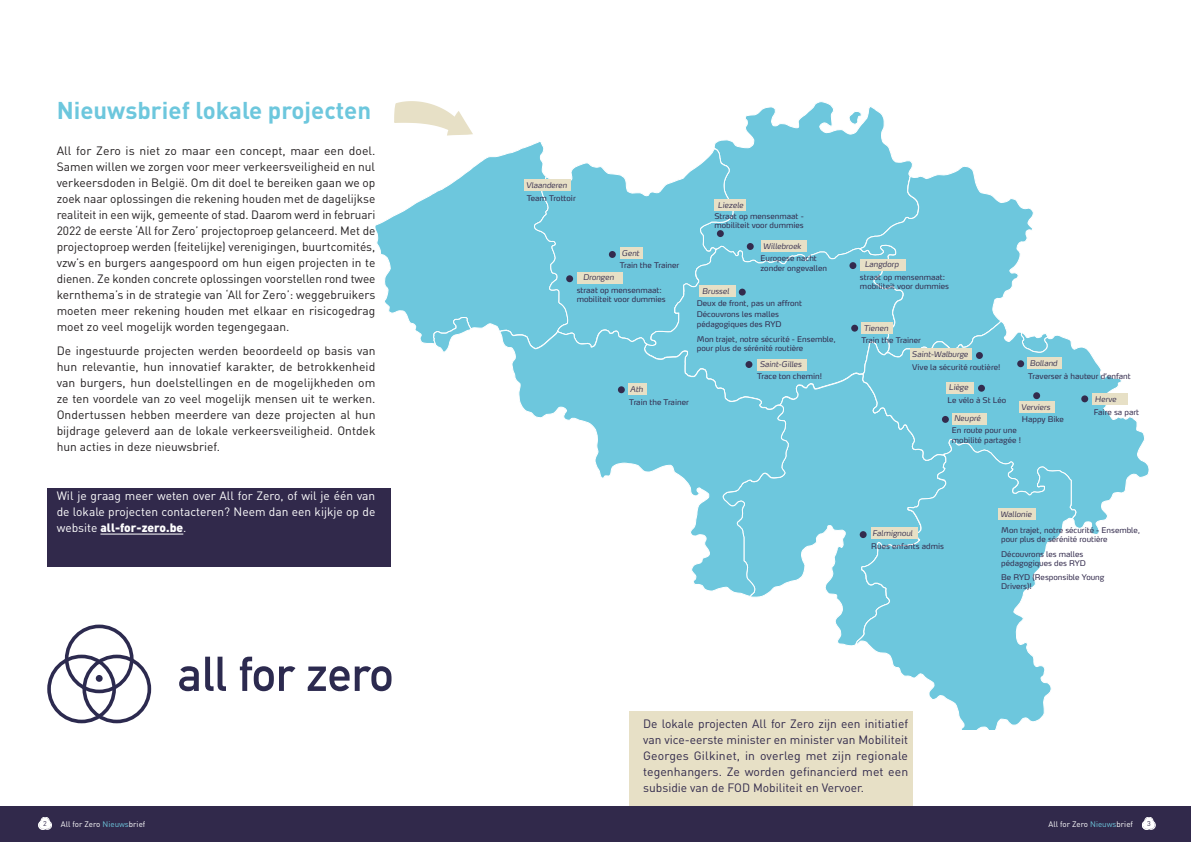
<style>
.page{position:relative;width:1191px;height:842px;background:#fff}
.page>*{position:absolute;margin:0;border:0;box-sizing:border-box;transform-origin:0 0}
.titel{font:700 24px "DIN Pro";color:#6dc7dd}
.BASISTEKST{font:12px/16px "DIN Pro";color:#231f20;text-align:justify}
.BASISTEKST-2{font:12px/16px "DIN Pro";color:#31294b;text-align:justify}
.BASISTEKST-3{font:12px/16px "DIN Pro";color:#fff;text-align:justify}
.t1{font:8px "DIN Pro";color:#fff}
.t2{font:7.7px/9.3px "Max OT";color:#332b4d}
.t3{font:italic 300 7.7px "Max OT";color:#332b4d}
.t4{font:7px "DIN Pro";color:#31294b}
.s1{font-weight:900}
.s2{color:#6dc7dd}
</style>
<div class="page">
<div style="left:0;top:806px;width:1191px;height:36px;background:#31294b"></div>
<div style="left:1146px;top:821px;width:9px;height:8px;border:1px solid #fff;border-radius:50%"></div>
<svg style="left:1142px;top:817px;width:12px;height:12px"></svg>
<div style="left:43px;top:821px;width:9px;height:8px;border:1px solid #fff;border-radius:50%"></div>
<svg style="left:39px;top:817px;width:12px;height:12px"></svg>
<svg style="left:788px;top:357px;width:74px;height:16px"></svg>
<svg style="left:756px;top:373px;width:106px;height:273px"></svg>
<svg style="left:862px;top:335px;width:286px;height:199px"></svg>
<svg style="left:512px;top:357px;width:276px;height:240px"></svg>
<svg style="left:856px;top:439px;width:220px;height:290px"></svg>
<div style="left:859px;top:531px;width:7px;height:7px;background:#332b4d;border-radius:50%"></div>
<div style="left:1033px;top:392px;width:7px;height:7px;background:#332b4d;border-radius:50%"></div>
<div style="left:942px;top:416px;width:7px;height:7px;background:#332b4d;border-radius:50%"></div>
<div style="left:1017px;top:360px;width:7px;height:7px;background:#332b4d;border-radius:50%"></div>
<div style="left:978px;top:385px;width:7px;height:7px;background:#332b4d;border-radius:50%"></div>
<div style="left:618px;top:386px;width:7px;height:7px;background:#332b4d;border-radius:50%"></div>
<div style="left:745px;top:361px;width:7px;height:7px;background:#332b4d;border-radius:50%"></div>
<div style="left:976px;top:352px;width:7px;height:7px;background:#332b4d;border-radius:50%"></div>
<div style="left:1081px;top:395px;width:7px;height:7px;background:#332b4d;border-radius:50%"></div>
<div style="left:757px;top:359px;width:50px;height:11px;background:#e7e0c6"></div>
<div style="left:1027px;top:357px;width:35px;height:12px;background:#e7e0c6"></div>
<div style="left:1019px;top:401px;width:36px;height:12px;background:#e7e0c6"></div>
<div style="left:1092px;top:394px;width:35px;height:11px;background:#e7e0c6"></div>
<div style="left:910px;top:348px;width:62px;height:12px;background:#e7e0c6"></div>
<div style="left:946px;top:382px;width:28px;height:11px;background:#e7e0c6"></div>
<div style="left:951px;top:413px;width:35px;height:11px;background:#e7e0c6"></div>
<div style="left:998px;top:508px;width:38px;height:12px;background:#e7e0c6"></div>
<div style="left:871px;top:527px;width:46px;height:11px;background:#e7e0c6"></div>
<div style="left:628px;top:383px;width:19px;height:11px;background:#e7e0c6"></div>
<div style="left:47px;top:489px;width:343px;height:78px;background:#31294b"></div>
<hr style="left:100px;top:534px;width:83px;height:1px;background:#fff">
<svg style="left:375px;top:101px;width:674px;height:256px"></svg>
<svg style="left:47px;top:625px;width:104px;height:98px"></svg>
<div style="left:96px;top:675px;width:7px;height:7px;background:#2c2a4f;border-radius:50%"></div>
<svg style="left:179px;top:666px;width:20px;height:25px"></svg>
<svg style="left:205px;top:657px;width:21px;height:34px"></svg>
<svg style="left:240px;top:657px;width:55px;height:34px"></svg>
<svg style="left:308px;top:666px;width:41px;height:25px"></svg>
<svg style="left:355px;top:666px;width:36px;height:25px"></svg>
<div style="left:629px;top:711px;width:284px;height:95px;background:#e7e0c6"></div>
<p class="titel" style="left:57px;top:94px;width:316px">Nieuwsbrief lokale projecten</p>
<p class="BASISTEKST" style="left:57px;top:142px;width:320px">All for Zero is niet zo maar een concept, maar een doel.<br>Samen willen we zorgen voor meer verkeersveiligheid en nul verkeersdoden in België. Om dit doel te bereiken gaan we op zoek naar oplossingen die rekening houden met de dagelijkse realiteit in een wijk, gemeente of stad. Daarom werd in februari 2022 de eerste ‘All for Zero’ projectoproep gelanceerd. Met de projectoproep werden (feitelijke) verenigingen, buurtcomités, vzw’s en burgers aangespoord om hun eigen projecten in te dienen. Ze konden concrete oplossingen voorstellen rond twee kernthema’s in de strategie van ‘All for Zero’: weggebruikers moeten meer rekening houden met elkaar en risicogedrag moet zo veel mogelijk worden tegengegaan.</p>
<p class="BASISTEKST" style="left:57px;top:343px;width:320px">De ingestuurde projecten werden beoordeeld op basis van hun relevantie, hun innovatief karakter, de betrokkenheid van burgers, hun doelstellingen en de mogelijkheden om ze ten voordele van zo veel mogelijk mensen uit te werken.<br>Ondertussen hebben meerdere van deze projecten al hun bijdrage geleverd aan de lokale verkeersveiligheid. Ontdek hun acties in deze nieuwsbrief.</p>
<p class="BASISTEKST-3" style="left:57px;top:488px;width:320px">Wil je graag meer weten over All for Zero, of wil je één van de lokale projecten contacteren? Neem dan een kijkje op de website <span class="s1">all-for-zero.be</span>.</p>
<p class="t3" style="left:526px;top:180px;width:42px">Vlaanderen</p>
<p class="t2" style="left:526px;top:193px;width:51px">Team Trottoir</p>
<p class="t3" style="left:622px;top:248px;width:19px">Gent</p>
<p class="t2" style="left:619px;top:260px;width:61px">Train the Trainer</p>
<p class="t3" style="left:583px;top:273px;width:32px">Drongen</p>
<p class="t2" style="left:576px;top:285px;width:91px">straat op mensenmaat: mobiliteit voor dummies</p>
<p class="t3" style="left:630px;top:384px;width:14px">Ath</p>
<p class="t2" style="left:629px;top:397px;width:61px">Train the Trainer</p>
<p class="t3" style="left:718px;top:200px;width:27px">Liezele</p>
<p class="t2" style="left:714px;top:211px;width:91px">Straat op mensenmaat - mobiliteit voor dummies</p>
<p class="t3" style="left:763px;top:241px;width:40px">Willebroek</p>
<p class="t3" style="left:702px;top:286px;width:28px">Brussel</p>
<p class="t2" style="left:760px;top:254px;width:68px">Europese nacht zonder ongevallen</p>
<p class="t2" style="left:697px;top:298px;width:107px">Deux de front, pas un affront</p>
<p class="t2" style="left:697px;top:310px;width:86px">Découvrons les malles pédagogiques des RYD</p>
<p class="t3" style="left:864px;top:259px;width:36px">Langdorp</p>
<p class="t2" style="left:860px;top:272px;width:91px">straat op mensenmaat: mobiliteit voor dummies</p>
<p class="t3" style="left:863px;top:323px;width:26px">Tienen</p>
<p class="t2" style="left:697px;top:334px;width:141px">Mon trajet, notre sécurité - Ensemble, pour plus de sérénité routière</p>
<p class="t2" style="left:861px;top:335px;width:61px">Train the Trainer</p>
<p class="t3" style="left:912px;top:349px;width:58px">Saint-Walburge</p>
<p class="t3" style="left:948px;top:383px;width:21px">Liège</p>
<p class="t3" style="left:954px;top:413px;width:28px">Neupré</p>
<p class="t3" style="left:759px;top:359px;width:43px">Saint-Gilles</p>
<p class="t3" style="left:1029px;top:358px;width:29px">Bolland</p>
<p class="t3" style="left:1021px;top:402px;width:31px">Verviers</p>
<p class="t2" style="left:912px;top:362px;width:90px">Vive la sécurité routière!</p>
<p class="t2" style="left:1028px;top:371px;width:104px">Traverser à hauteur d’enfant</p>
<p class="t2" style="left:757px;top:372px;width:66px">Trace ton chemin!</p>
<p class="t3" style="left:1095px;top:394px;width:23px">Herve</p>
<p class="t2" style="left:947px;top:395px;width:60px">Le vélo à St Léo</p>
<p class="t2" style="left:1093px;top:407px;width:47px">Faire sa part</p>
<p class="t2" style="left:1022px;top:414px;width:44px">Happy Bike</p>
<p class="t2" style="left:952px;top:426px;width:71px">En route pour une mobilité partagée !</p>
<p class="t3" style="left:872px;top:528px;width:42px">Falmignoul</p>
<p class="t2" style="left:871px;top:541px;width:74px">Rues enfants admis</p>
<p class="t3" style="left:1000px;top:509px;width:33px">Wallonie</p>
<p class="t2" style="left:1001px;top:526px;width:141px">Mon trajet, notre sécurité - Ensemble, pour plus de sérénité routière</p>
<p class="t2" style="left:1001px;top:549px;width:86px">Découvrons les malles pédagogiques des RYD</p>
<p class="t2" style="left:1001px;top:572px;width:105px">Be RYD (Responsible Young<br>Drivers)!</p>
<p class="BASISTEKST-2" style="left:643px;top:715px;width:267px">De lokale projecten All for Zero zijn een initiatief van vice-eerste minister en minister van Mobiliteit Georges Gilkinet, in overleg met zijn regionale tegenhangers. Ze worden gefinancierd met een subsidie van de FOD Mobiliteit en Vervoer.</p>
<p class="t4" style="left:43px;top:819px;width:5px">2</p>
<p class="t1" style="left:61px;top:819px;width:86px">All for Zero <span class="s2">Nieuws</span>brief</p>
<p class="t1" style="left:1048px;top:819px;width:86px">All for Zero <span class="s2">Nieuws</span>brief</p>
<p class="t4" style="left:1147px;top:819px;width:5px">3</p>
</div>
